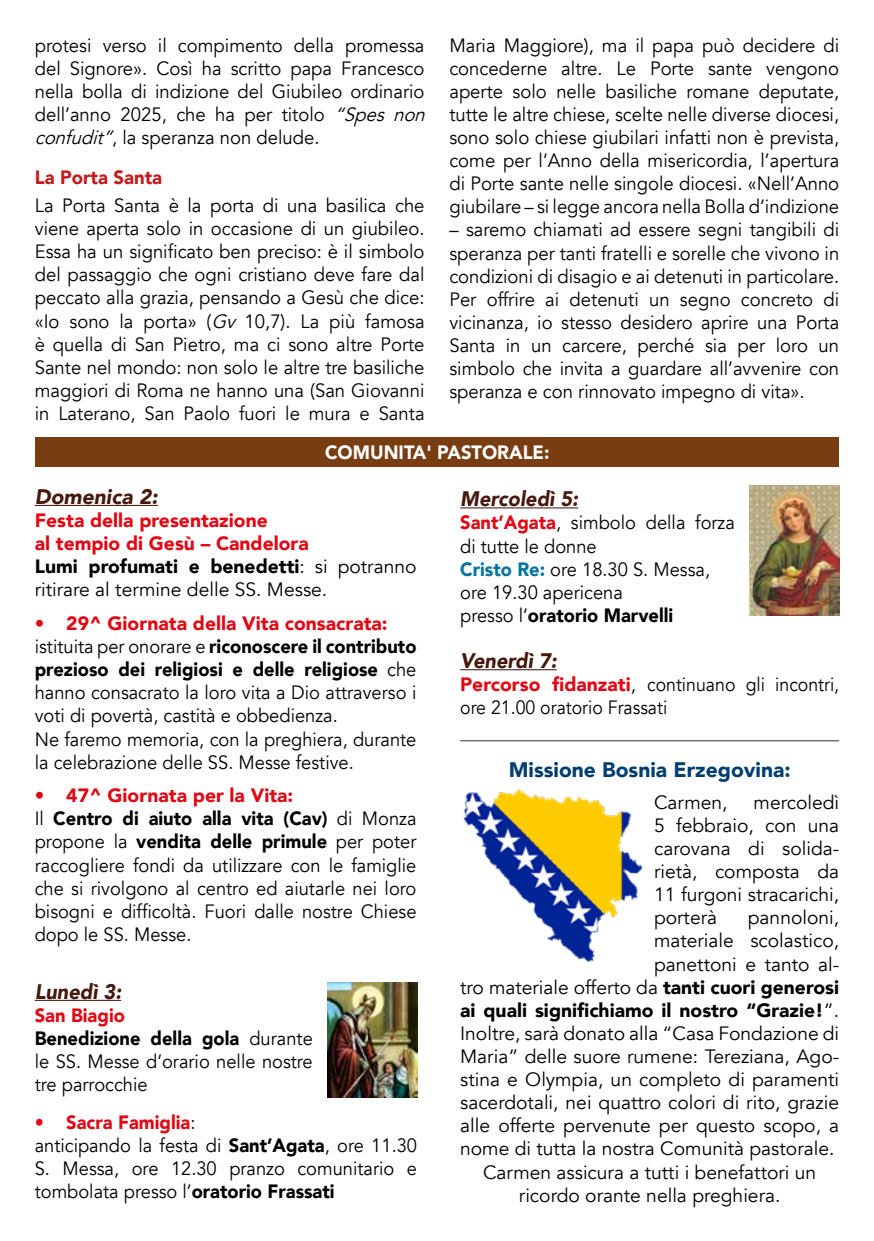
<style>
.page{position:relative;width:874px;height:1241px;background:#fff}
.page>*{position:absolute;margin:0;border:0;box-sizing:border-box;transform-origin:0 0}
.t1{font:italic 900 21px "Avenir";color:#47180e;scale:.95 1}
.t2{font:900 21px "Avenir";color:#003e6f}
.t3{font:italic 900 21px "Avenir";color:#47180e}
.t4{font:19.25px/23.1px "Avenir";color:#000;text-align:justify;scale:.96 1}
.t5{font:19.25px/23.1px "Avenir";color:#000;scale:.95 1}
.t6{font:19.25px/23.1px "Avenir";color:#000;text-align:justify}
.t7{font:900 19.25px/23.1px "Avenir";color:#e30613}
.t8{font:900 19.25px "Avenir";color:#000}
.t9{font:900 19.25px "Avenir";color:#fff;scale:.95 1}
.t10{font:900 19.25px "Avenir";color:#c41b1d;scale:.96 1}
.s1{font-style:italic}
.s2{color:#000}
.s3{font-weight:400;color:#000}
.s4{font-weight:900;color:#e30613}
.s5{font-weight:900}
.s6{font-weight:900;color:#0074a1}
.s7{font-weight:400}
</style>
<div class="page">
<div style="left:35px;top:437px;width:803px;height:29px;background:#783d10"></div>
<hr style="left:460px;top:740px;width:378px;height:1px;background:#616160">
<hr style="left:35px;top:999px;width:86px;height:1px;background:#47180e">
<img style="left:327px;top:982px;width:90px;height:114px">
<img style="left:749px;top:485px;width:89px;height:130px">
<img style="left:463px;top:788px;width:180px;height:175px">
<hr style="left:460px;top:507px;width:118px;height:1px;background:#47180e">
<hr style="left:460px;top:669px;width:96px;height:1px;background:#47180e">
<hr style="left:35px;top:505px;width:123px;height:1px;background:#47180e">
<p class="t4" style="left:35px;top:34px;width:414px;text-align:left">protesi verso il compimento della promessa del Signore». Così ha scritto papa Francesco nella bolla di indizione del Giubileo ordinario dell’anno 2025, che ha per titolo <span class="s1">“Spes non confudit”</span>, la speranza non delude.</p>
<p class="t10" style="left:35px;top:161px;width:134px">La Porta Santa</p>
<p class="t4" style="left:35px;top:194px;width:407px">La Porta Santa è la porta di una basilica che viene aperta solo in occasione di un giubileo.<br>Essa ha un significato ben preciso: è il simbolo del passaggio che ogni cristiano deve fare dal peccato alla grazia, pensando a Gesù che dice: «Io sono la porta» (<span class="s1">Gv</span> 10,7). La più famosa è quella di San Pietro, ma ci sono altre Porte Sante nel mondo: non solo le altre tre basiliche maggiori di Roma ne hanno una (San Giovanni in Laterano, San Paolo fuori le mura e Santa</p>
<p class="t4" style="left:449px;top:34px;width:407px">Maria Maggiore), ma il papa può decidere di concederne altre. Le Porte sante vengono aperte solo nelle basiliche romane deputate, tutte le altre chiese, scelte nelle diverse diocesi, sono solo chiese giubilari infatti non è prevista, come per l’Anno della misericordia, l’apertura di Porte sante nelle singole diocesi. «Nell’Anno giubilare – si legge ancora nella Bolla d’indizione</p>
<p class="t4" style="left:449px;top:218px;width:407px">– saremo chiamati ad essere segni tangibili di speranza per tanti fratelli e sorelle che vivono in condizioni di disagio e ai detenuti in particolare.<br>Per offrire ai detenuti un segno concreto di vicinanza, io stesso desidero aprire una Porta Santa in un carcere, perché sia per loro un simbolo che invita a guardare all’avvenire con speranza e con rinnovato impegno di vita».</p>
<p class="t9" style="left:325px;top:435px;width:237px">COMUNITA' PASTORALE:</p>
<p class="t3" style="left:35px;top:479px;width:124px">Domenica 2:</p>
<p class="t7" style="left:35px;top:508px;width:383px">Festa della presentazione<br>al tempio di Gesù – Candelora<br><span class="s2">Lumi profumati e benedetti</span><span class="s3">: si potranno ritirare al termine delle SS. Messe.</span></p>
<p class="t5" style="left:35px;top:612px;width:403px"><span class="s4">• 29^ Giornata della Vita consacrata: </span>istituita per onorare e <span class="s5">riconoscere il contributo prezioso dei religiosi e delle religiose</span> che hanno consacrato la loro vita a Dio attraverso i voti di povertà, castità e obbedienza.<br>Ne faremo memoria, con la preghiera, durante la celebrazione delle SS. Messe festive.</p>
<p class="t5" style="left:35px;top:784px;width:403px"><span class="s4">• 47^ Giornata per la Vita:<br></span>Il <span class="s5">Centro di aiuto alla vita (Cav)</span> di Monza propone la <span class="s5">vendita delle primule</span> per poter raccogliere fondi da utilizzare con le famiglie che si rivolgono al centro ed aiutarle nei loro bisogni e difficoltà. Fuori dalle nostre Chiese dopo le SS. Messe.</p>
<p class="t1" style="left:35px;top:973px;width:92px">Lunedì 3:</p>
<p class="t5" style="left:35px;top:1003px;width:294px"><span class="s4">San Biagio<br></span><span class="s5">Benedizione della gola</span> durante le SS. Messe d’orario nelle nostre tre parrocchie</p>
<p class="t5" style="left:35px;top:1110px;width:404px"><span class="s4">• Sacra Famiglia</span>:<br>anticipando la festa di <span class="s5">Sant’Agata</span>, ore 11.30<br>S. Messa, ore 12.30 pranzo comunitario e tombolata presso l’<span class="s5">oratorio Frassati</span></p>
<p class="t1" style="left:460px;top:481px;width:126px">Mercoledì 5:</p>
<p class="t5" style="left:460px;top:511px;width:290px"><span class="s4">Sant’Agata</span>, simbolo della forza di tutte le donne<br><span class="s6">Cristo Re:</span> ore 18.30 S. Messa, ore 19.30 apericena<br>presso l’<span class="s5">oratorio Marvelli</span></p>
<p class="t1" style="left:460px;top:643px;width:103px">Venerdì 7:</p>
<p class="t6" style="left:460px;top:673px;width:380px"><span class="s4">Percorso fidanzati</span>, continuano gli incontri, ore 21.00 oratorio Frassati</p>
<p class="t2" style="left:508px;top:751px;width:283px">Missione Bosnia Erzegovina:</p>
<p class="t6" style="left:653px;top:790px;width:75px">Carmen,</p>
<p class="t6" style="left:653px;top:790px;width:186px;text-indent:99px">mercoledì 5 febbraio, con una carovana di solida&shy;rietà, composta da 11 furgoni stracarichi, porterà</p>
<p class="t6" style="left:747px;top:906px;width:93px">pannoloni,</p>
<p class="t6" style="left:653px;top:929px;width:186px">materiale scolastico,</p>
<p class="t6" style="left:653px;top:952px;width:186px">panettoni e tanto al-</p>
<p class="t6" style="left:460px;top:975px;width:380px">tro materiale offerto da <span class="s5">tanti cuori generosi</span></p>
<p class="t8" style="left:460px;top:993px;width:380px">ai quali significhiamo il nostro “Grazie!<span class="s7">”.</span></p>
<p class="t6" style="left:460px;top:1021px;width:380px">Inoltre, sarà donato alla “Casa Fondazione di</p>
<p class="t6" style="left:460px;top:1044px;width:380px">Maria” delle suore rumene: Tereziana, Ago-</p>
<p class="t6" style="left:460px;top:1068px;width:380px">stina e Olympia, un completo di paramenti</p>
<p class="t6" style="left:460px;top:1091px;width:380px">sacerdotali, nei quattro colori di rito, grazie</p>
<p class="t6" style="left:460px;top:1114px;width:380px">alle offerte pervenute per questo scopo, a</p>
<p class="t6" style="left:460px;top:1137px;width:375px">nome di tutta la nostra Comunità pastorale.</p>
<p class="t6" style="left:483px;top:1160px;width:334px">Carmen assicura a tutti i benefattori un</p>
<p class="t6" style="left:518px;top:1183px;width:263px">ricordo orante nella preghiera.</p>
</div>
